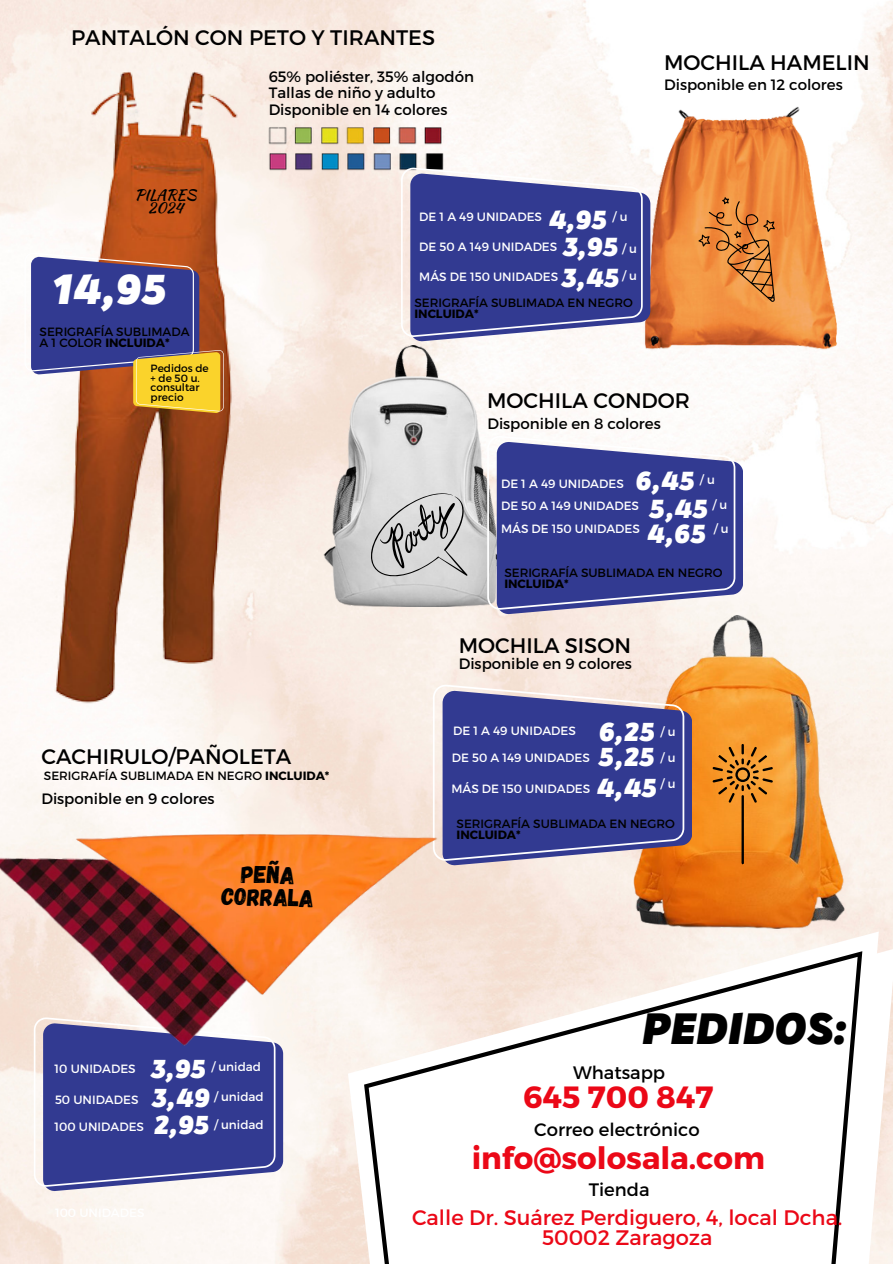
<style>
.page{position:relative;width:893px;height:1264px;background:#fff}
.page>*{position:absolute;margin:0;border:0;box-sizing:border-box;transform-origin:0 0}
.t1{font:900 45.75px "Mixa";color:#000}
.t2{font:900 43.5px "Mixa";color:#fff}
.t3{font:700 30.75px "Montserrat";color:#eb0817}
.t4{font:900 27.15px "Mixa";color:#fff}
.t5{font:900 27px "Mixa";color:#fff}
.t6{font:24.3px/22.5px "Gagalin";color:#000;text-align:center}
.t7{font:21px "Montserrat";color:#000}
.t8{font:21px/20.2px "Montserrat";color:#eb0817;text-align:center}
.t9{font:18px "Montserrat";color:#000}
.t10{font:15px "Montserrat";color:#000}
.t11{font:15px "Kaushan Script";color:#000}
.t12{font:12px "Montserrat";color:#fff}
.t13{font:12px "Montserrat";color:#000}
.t14{font:700 12px "Montserrat";color:#000}
.t15{font:10.5px/9.6px "Montserrat";color:#000}
.s1{font-weight:400}
.s2{font-weight:700}
</style>
<div class="page">
<img style="left:0;top:0;width:892px;height:1263px">
<svg style="left:878px;top:948px;width:14px;height:315px"></svg>
<svg style="left:348px;top:931px;width:530px;height:332px"></svg>
<svg style="left:364px;top:951px;width:498px;height:312px"></svg>
<svg style="left:34px;top:1060px;width:249px;height:130px;background:#49509c"></svg>
<img style="left:0;top:842px;width:377px;height:218px">
<img style="left:261px;top:124px;width:183px;height:25px">
<img style="left:262px;top:150px;width:185px;height:24px">
<img style="left:282px;top:346px;width:261px;height:261px">
<img style="left:49px;top:66px;width:195px;height:639px">
<img style="left:583px;top:615px;width:309px;height:313px">
<svg style="left:433px;top:684px;width:258px;height:181px;background:#565799"></svg>
<svg style="left:487px;top:435px;width:255px;height:179px;background:#575da3"></svg>
<img style="left:585px;top:61px;width:303px;height:303px">
<svg style="left:401px;top:167px;width:249px;height:174px;background:#585da3"></svg>
<img style="left:40px;top:806px;width:429px;height:207px">
<svg style="left:25px;top:252px;width:198px;height:161px;background:#816c77"></svg>
<svg style="left:698px;top:197px;width:76px;height:105px;background:#d9853d"></svg>
<svg style="left:370px;top:493px;width:97px;height:83px;background:#bbb"></svg>
<svg style="left:707px;top:743px;width:71px;height:122px;background:#e18824"></svg>
<p class="t7" style="left:71px;top:24px;width:365px">PANTALÓN CON PETO Y TIRANTES</p>
<p class="t11" style="left:135px;top:183px;width:63px">PILARES</p>
<h4 class="t11" style="left:148px;top:197px;width:37px">2024</h4>
<p class="t2" style="left:51px;top:260px;width:119px">14,95</p>
<p class="t13" style="left:40px;top:324px;width:151px">SERIGRAFÍA SUBLIMADA</p>
<p class="t14" style="left:40px;top:335px;width:131px"><span class="s1">A 1 COLOR</span> INCLUIDA*</p>
<p class="t10" style="left:269px;top:66px;width:207px">65% poliéster, 35% algodón</p>
<h6 class="t10" style="left:269px;top:83px;width:168px">Tallas de niño y adulto</h6>
<p class="t10" style="left:269px;top:100px;width:180px">Disponible en 14 colores</p>
<p class="t4" style="left:548px;top:201px;width:61px">4,95</p>
<p class="t4" style="left:561px;top:229px;width:59px">3,95</p>
<p class="t12" style="left:419px;top:268px;width:140px">MÁS DE 150 UNIDADES</p>
<p class="t4" style="left:560px;top:259px;width:62px">3,45</p>
<p class="t12" style="left:612px;top:209px;width:16px">/ u</p>
<p class="t12" style="left:622px;top:241px;width:16px">/ u</p>
<p class="t12" style="left:622px;top:267px;width:16px">/ u</p>
<h2 class="t12" style="left:419px;top:209px;width:124px">DE 1 A 49 UNIDADES</h2>
<p class="t12" style="left:419px;top:239px;width:139px">DE 50 A 149 UNIDADES</p>
<p class="t13" style="left:414px;top:294px;width:220px">SERIGRAFÍA SUBLIMADA EN NEGRO</p>
<h3 class="t14" style="left:414px;top:305px;width:66px">INCLUIDA*</h3>
<p class="t7" style="left:664px;top:49px;width:207px">MOCHILA HAMELIN</p>
<p class="t10" style="left:664px;top:75px;width:180px">Disponible en 12 colores</p>
<p class="t15" style="left:151px;top:363px;width:60px">Pedidos de + de 50 u. consultar precio</p>
<p class="t7" style="left:41px;top:743px;width:251px">CACHIRULO/PAÑOLETA</p>
<p class="t13" style="left:44px;top:768px;width:287px">SERIGRAFÍA SUBLIMADA EN NEGRO <span class="s2">INCLUIDA*</span></p>
<p class="t10" style="left:41px;top:789px;width:175px">Disponible en 9 colores</p>
<p class="t6" style="left:222px;top:861px;width:94px;rotate:1deg">PEÑA<br>CORRALA</p>
<p class="t5" style="left:150px;top:1050px;width:59px">3,95</p>
<p class="t5" style="left:151px;top:1079px;width:61px">3,49</p>
<p class="t12" style="left:211px;top:1058px;width:51px">/ unidad</p>
<p class="t12" style="left:214px;top:1088px;width:51px">/ unidad</p>
<p class="t12" style="left:214px;top:1117px;width:51px">/ unidad</p>
<h4 class="t12" style="left:55px;top:1060px;width:83px">10 UNIDADES</h4>
<p class="t12" style="left:55px;top:1091px;width:85px">50 UNIDADES</p>
<p class="t12" style="left:55px;top:1119px;width:91px">100 UNIDADES</p>
<p class="t5" style="left:153px;top:1106px;width:58px">2,95</p>
<h4 class="t7" style="left:487px;top:387px;width:204px">MOCHILA CONDOR</h4>
<p class="t10" style="left:487px;top:413px;width:175px">Disponible en 8 colores</p>
<p class="t4" style="left:635px;top:462px;width:62px">6,45</p>
<p class="t4" style="left:649px;top:490px;width:61px">5,45</p>
<p class="t4" style="left:647px;top:516px;width:62px">4,65</p>
<h4 class="t12" style="left:700px;top:472px;width:16px">/ u</h4>
<p class="t12" style="left:712px;top:497px;width:16px">/ u</p>
<h4 class="t12" style="left:713px;top:521px;width:16px">/ u</h4>
<p class="t12" style="left:501px;top:475px;width:124px">DE 1 A 49 UNIDADES</p>
<p class="t12" style="left:501px;top:498px;width:139px">DE 50 A 149 UNIDADES</p>
<p class="t12" style="left:501px;top:521px;width:140px">MÁS DE 150 UNIDADES</p>
<p class="t13" style="left:504px;top:565px;width:220px">SERIGRAFÍA SUBLIMADA EN NEGRO</p>
<h1 class="t14" style="left:504px;top:576px;width:66px">INCLUIDA*</h1>
<p class="t7" style="left:458px;top:631px;width:174px">MOCHILA SISON</p>
<h3 class="t10" style="left:458px;top:653px;width:175px">Disponible en 9 colores</h3>
<h4 class="t12" style="left:453px;top:723px;width:124px">DE 1 A 49 UNIDADES</h4>
<h4 class="t5" style="left:598px;top:713px;width:59px">6,25</h4>
<p class="t12" style="left:452px;top:750px;width:139px">DE 50 A 149 UNIDADES</p>
<p class="t12" style="left:451px;top:781px;width:140px">MÁS DE 150 UNIDADES</p>
<p class="t12" style="left:660px;top:724px;width:16px">/ u</p>
<h6 class="t5" style="left:598px;top:739px;width:58px">5,25</h6>
<p class="t5" style="left:596px;top:769px;width:63px">4,45</p>
<h5 class="t12" style="left:660px;top:750px;width:16px">/ u</h5>
<p class="t12" style="left:660px;top:776px;width:16px">/ u</p>
<p class="t13" style="left:456px;top:815px;width:220px">SERIGRAFÍA SUBLIMADA EN NEGRO</p>
<p class="t14" style="left:456px;top:826px;width:66px">INCLUIDA*</p>
<h6 class="t1" style="left:642px;top:998px;width:207px">PEDIDOS:</h6>
<p class="t9" style="left:573px;top:1061px;width:94px">Whatsapp</p>
<p class="t3" style="left:523px;top:1077px;width:192px">645 700 847</p>
<h4 class="t9" style="left:534px;top:1118px;width:167px">Correo electrónico</h4>
<p class="t3" style="left:471px;top:1137px;width:295px">info@solosala.com</p>
<p class="t9" style="left:588px;top:1177px;width:62px">Tienda</p>
<h4 class="t8" style="left:412px;top:1206px;width:432px">Calle Dr. Suárez Perdiguero, 4, local Dcha.<br>50002 Zaragoza</h4>
</div>
